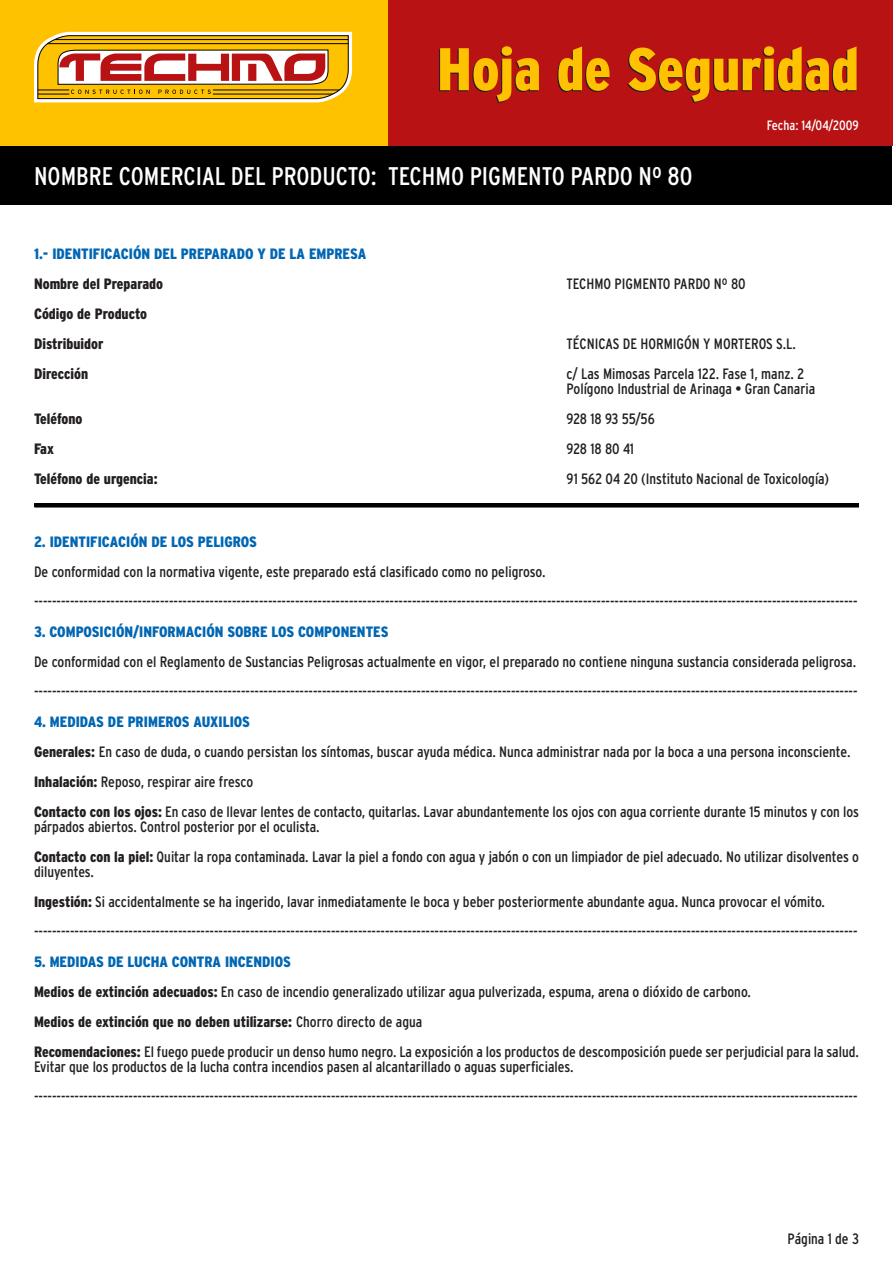
<style>
.page{position:relative;width:893px;height:1263px;background:#fff}
.page>*{position:absolute;margin:0;border:0;box-sizing:border-box;transform-origin:0 0}
.t1{font:900 condensed 60px "Interstate";color:#ffc200}
.t2{font:condensed 25.5px "Interstate";color:#fff}
.t3{font:condensed 15px/30px "Interstate";color:#231f20}
.t4{font:900 condensed 15px "Interstate";color:#0166b3}
.t5{font:900 condensed 15px/30px "Interstate";color:#231f20}
.t6{font:condensed 15px "Interstate";letter-spacing:-.02em;color:#231f20}
.t7{font:condensed 13.5px "Interstate";color:#fff}
.s1{font-weight:900;color:#0166b3}
.s2{font-weight:900}
</style>
<div class="page">
<div style="left:0;top:104px;width:892px;height:101px;background:#000"></div>
<div style="left:0;top:0;width:892px;height:145px;background:#ffc200"></div>
<div style="left:388px;top:0;width:504px;height:145px;background:#b81214"></div>
<svg style="left:34px;top:31px;width:319px;height:72px"></svg>
<hr style="left:34px;top:503px;width:825px;height:4px;background:#000">
<h1 class="t1" style="left:437px;top:36px;width:423px">Hoja de Seguridad</h1>
<h2 class="t2" style="left:34px;top:162px;width:660px">NOMBRE COMERCIAL DEL PRODUCTO: TECHMO PIGMENTO PARDO Nº 80</h2>
<p class="t7" style="left:767px;top:117px;width:94px">Fecha: 14/04/2009</p>
<p class="t4" style="left:34px;top:245px;width:32px">1.- IDENT</p>
<p class="t4" style="left:89px;top:245px;width:74px">IFICACIÓN DEL</p>
<p class="t4" style="left:181px;top:245px;width:9px">PREPARADO</p>
<p class="t4" style="left:258px;top:245px;width:61px">Y DELAEMPRESA</p>
<p class="t5" style="left:34px;top:268px;width:130px">Nombre del Preparado</p>
<p class="t3" style="left:567px;top:268px;width:181px">TECHMO PIGMENTO PARDO Nº 80</p>
<p class="t5" style="left:34px;top:298px;width:115px">Código de Producto<br>Distribuidor</p>
<p class="t3" style="left:567px;top:328px;width:231px">TÉCNICAS DE HORMIGÓN Y MORTEROS S.L.</p>
<p class="t5" style="left:34px;top:358px;width:56px">Dirección</p>
<p class="t3" style="left:567px;top:366px;width:250px;line-height:15px">c/ Las Mimosas Parcela 122. Fase 1, manz. 2<br>Polígono Industrial de Arinaga • Gran Canaria</p>
<p class="t5" style="left:34px;top:403px;width:50px">Teléfono</p>
<p class="t6" style="left:567px;top:410px;width:90px">928 18 93 55/56</p>
<p class="t5" style="left:34px;top:433px;width:21px">Fax</p>
<p class="t3" style="left:567px;top:433px;width:69px">928 18 80 41</p>
<p class="t5" style="left:34px;top:463px;width:125px">Teléfono de urgencia:</p>
<p class="t3" style="left:567px;top:463px;width:264px">91 562 04 20 (Instituto Nacional de Toxicología)</p>
<p class="t4" style="left:34px;top:533px;width:224px">2. Identificación de los peligros</p>
<p class="t3" style="left:34px;top:557px;width:825px">De conformidad con la normativa vigente, este preparado está clasificado como no peligroso. ---------------------------------------------------------------------------------------------------------------------------------------------------------------------------------------</p>
<p class="t4" style="left:34px;top:623px;width:356px">3. Composición/Información sobre los componentes</p>
<p class="t3" style="left:34px;top:647px;width:825px">De conformidad con el Reglamento de Sustancias Peligrosas actualmente en vigor, el preparado no contiene ninguna sustancia considerada peligrosa. ---------------------------------------------------------------------------------------------------------------------------------------------------------------------------------------</p>
<p class="t3" style="left:34px;top:707px;width:826px"><span class="s1">4. Medidas de primeros auxilios<br></span><span class="s2">Generales:</span> En caso de duda, o cuando persistan los síntomas, buscar ayuda médica. Nunca administrar nada por la boca a una persona inconsciente.<br><span class="s2">Inhalación:</span> Reposo, respirar aire fresco<br><span class="s2">Contacto con los ojos:</span> En caso de llevar lentes de contacto, quitarlas. Lavar abundantemente los ojos con agua corriente durante 15 minutos y con los</p>
<p class="t3" style="left:34px;top:812px;width:826px">párpados abiertos. Control posterior por el oculista.<br><span class="s2">Contacto con la piel:</span> Quitar la ropa contaminada. Lavar la piel a fondo con agua y jabón o con un limpiador de piel adecuado. No utilizar disolventes o</p>
<p class="t3" style="left:34px;top:857px;width:825px">diluyentes.<br><span class="s2">Ingestión:</span> Si accidentalmente se ha ingerido, lavar inmediatamente le boca y beber posteriormente abundante agua. Nunca provocar el vómito. ---------------------------------------------------------------------------------------------------------------------------------------------------------------------------------------</p>
<p class="t3" style="left:34px;top:947px;width:826px"><span class="s1">5. Medidas de lucha contra incendios<br></span><span class="s2">Medios de extinción adecuados:</span> En caso de incendio generalizado utilizar agua pulverizada, espuma, arena o dióxido de carbono.<br><span class="s2">Medios de extinción que no deben utilizarse:</span> Chorro directo de agua<br><span class="s2">Recomendaciones:</span> El fuego puede producir un denso humo negro. La exposición a los productos de descomposición puede ser perjudicial para la salud.</p>
<p class="t3" style="left:34px;top:1052px;width:825px">Evitar que los productos de la lucha contra incendios pasen al alcantarillado o aguas superficiales. ---------------------------------------------------------------------------------------------------------------------------------------------------------------------------------------</p>
<p class="t3" style="left:788px;top:1224px;width:73px">Página 1 de 3</p>
</div>
